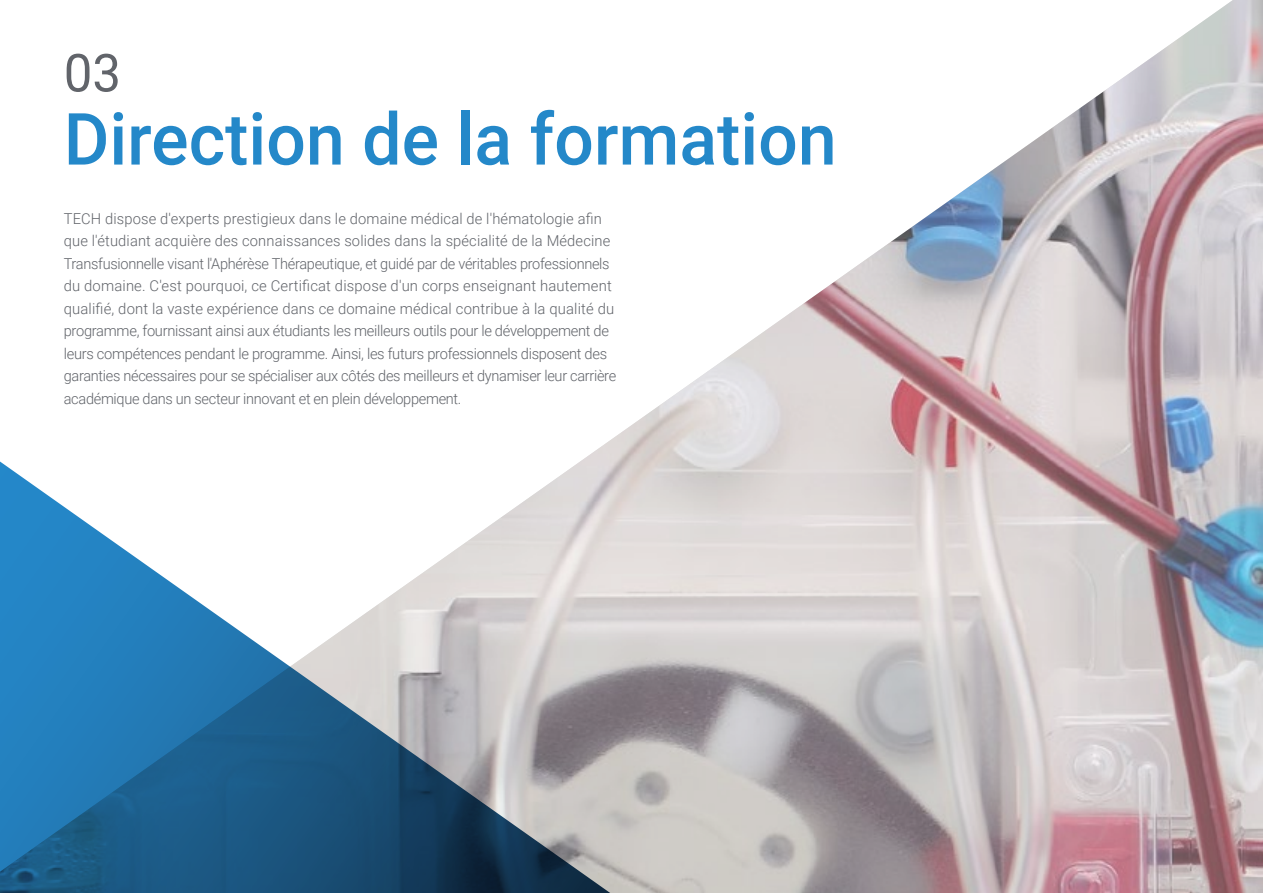
<style>
.page{position:relative;width:1263px;height:893px;background:#fff}
.page>*{position:absolute;margin:0;border:0;box-sizing:border-box;transform-origin:0 0}
.t1{font:500 72px "Roboto";color:#2488c9}
.t2{font:52.5px "Roboto";color:#61646a}
.t3{font:300 15px/22.5px "Roboto";letter-spacing:-.02em;color:#61646a}
</style>
<div class="page">
<img style="left:602px;top:0;width:661px;height:893px">
<svg style="left:0;top:446px;width:640px;height:447px"></svg>
<h2 class="t2" style="left:64px;top:36px;width:59px">03</h2>
<h1 class="t1" style="left:64px;top:89px;width:774px">Direction de la formation</h1>
<p class="t3" style="left:64px;top:207px;width:554px">TECH dispose d'experts prestigieux dans le domaine médical de l'hématologie afin que l'étudiant acquière des connaissances solides dans la spécialité de la Médecine Transfusionnelle visant l'Aphérèse Thérapeutique, et guidé par de véritables professionnels du domaine. C'est pourquoi, ce Certificat dispose d'un corps enseignant hautement qualifié, dont la vaste expérience dans ce domaine médical contribue à la qualité du programme, fournissant ainsi aux étudiants les meilleurs outils pour le développement de leurs compétences pendant le programme. Ainsi, les futurs professionnels disposent des garanties nécessaires pour se spécialiser aux côtés des meilleurs et dynamiser leur carrière académique dans un secteur innovant et en plein développement.</p>
</div>
